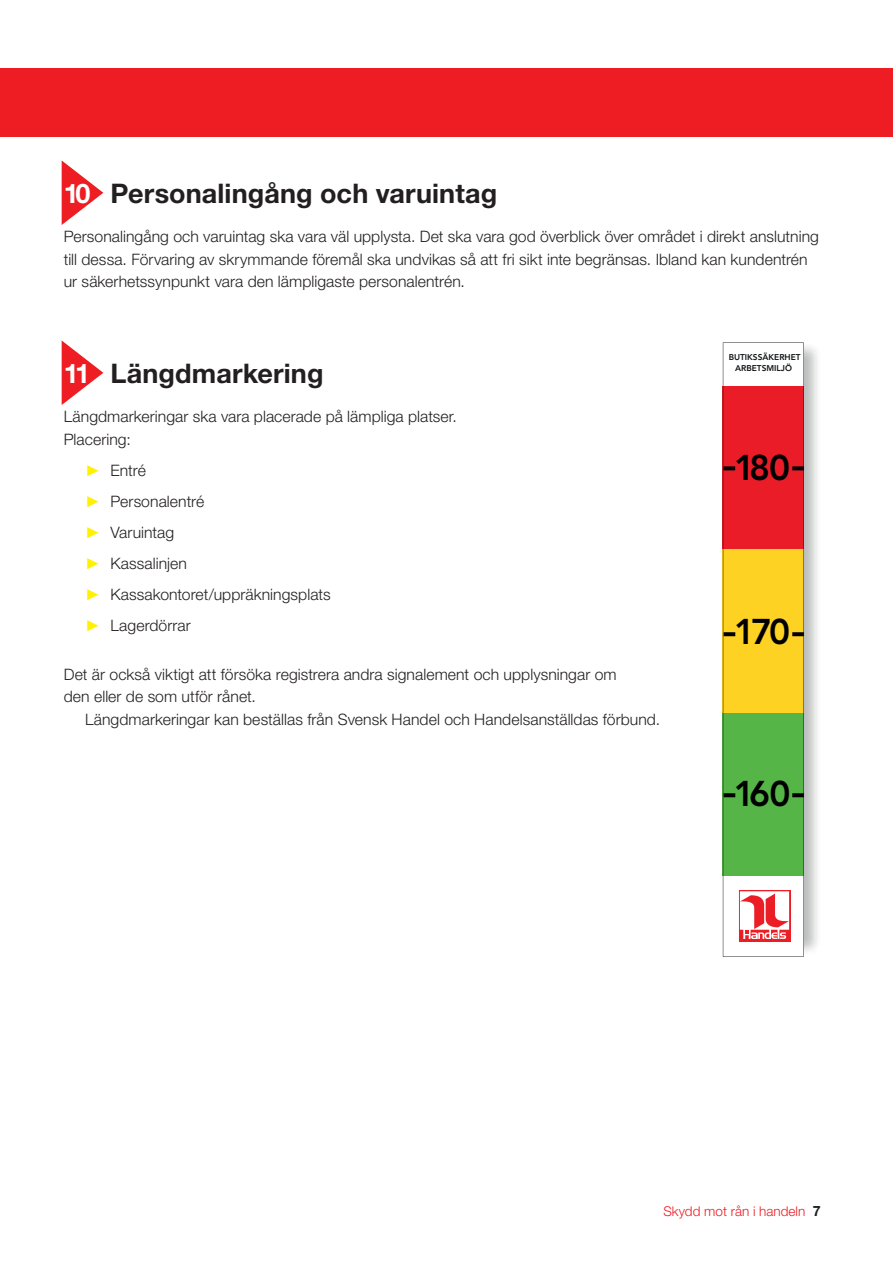
<style>
.page{position:relative;width:893px;height:1263px;background:#fff}
.page>*{position:absolute;margin:0;border:0;box-sizing:border-box;transform-origin:0 0}
.t1{font:800 35.55px "Avenir LT Std";letter-spacing:-.1em;color:#000001}
.Mellanrubrik_1{font:700 27px "Helvetica Neue LT Std";letter-spacing:.005em;color:#231f20}
.Brödtext{font:300 15.75px/22.5px "Helvetica Neue LT Std";letter-spacing:.005em;color:#231f20}
.Brödtext_indrag{font:300 15.75px "Helvetica Neue LT Std";letter-spacing:.005em;color:#231f20}
.t2{font:300 13.5px "Helvetica Neue LT Std";color:#ee1d23}
.t3{font:800 8.4px/11.2px "Avenir LT Std";color:#101315;text-align:center}
.s1{color:#fff}
.s2{font-family:"Times New Roman";font-weight:400;color:#fff101}
.s3{font-weight:700;font-size:14.25px;color:#231f20}
</style>
<div class="page">
<svg style="left:62px;top:341px;width:41px;height:64px"></svg>
<svg style="left:62px;top:160px;width:41px;height:65px"></svg>
<img style="left:722px;top:342px;width:96px;height:613px">
<svg style="left:723px;top:342px;width:81px;height:615px"></svg>
<div style="left:0;top:68px;width:893px;height:68px;background:#ee1d23"></div>
<p class="Mellanrubrik_1" style="left:64px;top:176px;width:435px"><span class="s1">10</span> Personalingång och varuintag</p>
<p class="Brödtext" style="left:64px;top:225px;width:757px">Personalingång och varuintag ska vara väl upplysta. Det ska vara god överblick över området i direkt anslutning till dessa. Förvaring av skrymmande föremål ska undvikas så att fri sikt inte begränsas. Ibland kan kundentrén ur säkerhetssynpunkt vara den lämpligaste personalentrén.</p>
<p class="Mellanrubrik_1" style="left:64px;top:356px;width:261px"><span class="s1">11</span> Längdmarkering</p>
<p class="Brödtext" style="left:64px;top:405px;width:395px">Längdmarkeringar ska vara placerade på lämpliga platser.<br>Placering:</p>
<p class="Brödtext" style="left:85px;top:458px;width:62px"><span class="s2">►</span> Entré</p>
<p class="Brödtext" style="left:85px;top:489px;width:121px"><span class="s2">►</span> Personalentré</p>
<p class="Brödtext" style="left:85px;top:520px;width:91px"><span class="s2">►</span> Varuintag</p>
<p class="Brödtext" style="left:85px;top:551px;width:103px"><span class="s2">►</span> Kassalinjen</p>
<p class="Brödtext" style="left:85px;top:582px;width:247px"><span class="s2">►</span> Kassakontoret/uppräkningsplats</p>
<p class="Brödtext" style="left:85px;top:613px;width:107px"><span class="s2">►</span> Lagerdörrar</p>
<p class="Brödtext" style="left:64px;top:663px;width:554px">Det är också viktigt att försöka registrera andra signalement och upplysningar om den eller de som utför rånet.</p>
<p class="Brödtext_indrag" style="left:85px;top:710px;width:577px">Längdmarkeringar kan beställas från Svensk Handel och Handelsanställdas förbund.</p>
<p class="t3" style="left:729px;top:351px;width:74px">BUTIKSSÄKERHET<br>ARBETSMILJÖ</p>
<p class="t1" style="left:734px;top:446px;width:58px">180</p>
<p class="t1" style="left:734px;top:611px;width:58px">170</p>
<p class="t1" style="left:734px;top:773px;width:58px">160</p>
<p class="t2" style="left:663px;top:1203px;width:159px">Skydd mot rån i handeln <span class="s3">7</span></p>
</div>
